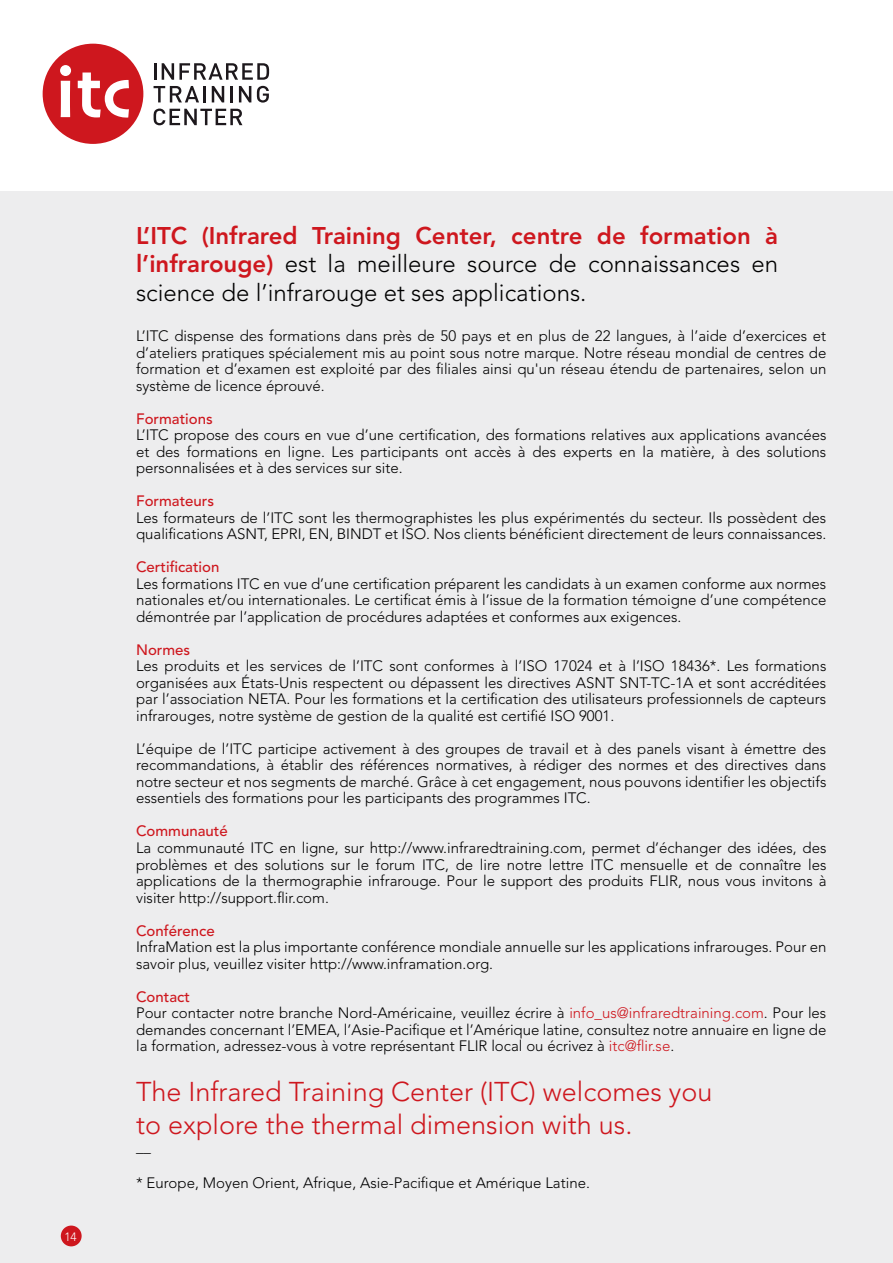
<style>
.page{position:relative;width:893px;height:1263px;background:#fff}
.page>*{position:absolute;margin:0;border:0;box-sizing:border-box;transform-origin:0 0}
.t1{font:300 27px/32.4px "Avenir LT Std";color:#ce171e}
.t2{font:300 24px/28.8px "Avenir LT Std";color:#000;text-align:justify}
.t3{font:300 15px/16.5px "Avenir LT Std";color:#000;text-align:justify}
.t4{font:500 15px "Avenir LT Std";color:#ce171e}
.t5{font:300 12px "Avenir LT Std";color:#fff}
.s1{font-weight:800;color:#ce171e}
.s2{font-weight:500;color:#ce171e}
.s3{color:#ce171e}
</style>
<div class="page">
<div style="left:0;top:191px;width:893px;height:1072px;background:#ededee"></div>
<div style="left:43px;top:44px;width:100px;height:100px;background:#ce171e;border-radius:50%"></div>
<svg style="left:61px;top:81px;width:9px;height:36px"></svg>
<svg style="left:78px;top:73px;width:51px;height:45px"></svg>
<svg style="left:154px;top:63px;width:2px;height:17px"></svg>
<svg style="left:162px;top:63px;width:107px;height:17px"></svg>
<svg style="left:154px;top:86px;width:45px;height:16px"></svg>
<hr style="left:203px;top:86px;width:3px;height:16px;background:#1d181c">
<svg style="left:212px;top:86px;width:12px;height:16px"></svg>
<hr style="left:230px;top:86px;width:3px;height:16px;background:#1d181c">
<svg style="left:239px;top:86px;width:12px;height:16px"></svg>
<svg style="left:257px;top:86px;width:12px;height:17px"></svg>
<svg style="left:154px;top:109px;width:88px;height:16px"></svg>
<div style="left:60px;top:65px;width:11px;height:11px;background:#fff;border-radius:50%"></div>
<div style="left:61px;top:1225px;width:21px;height:21px;background:#ce171e;border-radius:50%"></div>
<p class="t5" style="left:64px;top:1229px;width:14px">14</p>
<h2 class="t2" style="left:136px;top:221px;width:644px"><span class="s1">L’ITC (Infrared Training Center, centre de formation à l’infrarouge)</span> est la meilleure source de connaissances en science de l’infrarouge et ses applications.</h2>
<p class="t3" style="left:136px;top:328px;width:692px">L’ITC dispense des formations dans près de 50 pays et en plus de 22 langues, à l’aide d’exercices et d’ateliers pratiques spécialement mis au point sous notre marque. Notre réseau mondial de centres de formation et d’examen est exploité par des filiales ainsi qu'un réseau étendu de partenaires, selon un système de licence éprouvé.</p>
<p class="t4" style="left:136px;top:410px;width:78px">Formations</p>
<p class="t3" style="left:136px;top:427px;width:692px">L’ITC propose des cours en vue d’une certification, des formations relatives aux applications avancées et des formations en ligne. Les participants ont accès à des experts en la matière, à des solutions personnalisées et à des services sur site.</p>
<p class="t4" style="left:136px;top:493px;width:80px">Formateurs</p>
<p class="t3" style="left:136px;top:510px;width:692px">Les formateurs de l’ITC sont les thermographistes les plus expérimentés du secteur. Ils possèdent des qualifications ASNT, EPRI, EN, BINDT et ISO. Nos clients bénéficient directement de leurs connaissances.</p>
<p class="t4" style="left:136px;top:559px;width:85px">Certification</p>
<p class="t3" style="left:136px;top:576px;width:692px">Les formations ITC en vue d’une certification préparent les candidats à un examen conforme aux normes nationales et/ou internationales. Le certificat émis à l’issue de la formation témoigne d’une compétence démontrée par l’application de procédures adaptées et conformes aux exigences.</p>
<p class="t4" style="left:136px;top:641px;width:56px">Normes</p>
<p class="t3" style="left:136px;top:658px;width:692px">Les produits et les services de l’ITC sont conformes à l’ISO 17024 et à l’ISO 18436*. Les formations organisées aux États-Unis respectent ou dépassent les directives ASNT SNT-TC-1A et sont accréditées par l’association NETA. Pour les formations et la certification des utilisateurs professionnels de capteurs infrarouges, notre système de gestion de la qualité est certifié ISO 9001.</p>
<p class="t3" style="left:136px;top:741px;width:692px">L’équipe de l’ITC participe activement à des groupes de travail et à des panels visant à émettre des recommandations, à établir des références normatives, à rédiger des normes et des directives dans notre secteur et nos segments de marché. Grâce à cet engagement, nous pouvons identifier les objectifs essentiels des formations pour les participants des programmes ITC.</p>
<p class="t4" style="left:136px;top:823px;width:93px">Communauté</p>
<p class="t3" style="left:136px;top:840px;width:692px">La communauté ITC en ligne, sur http://www.infraredtraining.com, permet d’échanger des idées, des problèmes et des solutions sur le forum ITC, de lire notre lettre ITC mensuelle et de connaître les applications de la thermographie infrarouge. Pour le support des produits FLIR, nous vous invitons à visiter http://support.flir.com.</p>
<p class="t4" style="left:136px;top:922px;width:80px">Conférence</p>
<p class="t3" style="left:136px;top:939px;width:692px">InfraMation est la plus importante conférence mondiale annuelle sur les applications infrarouges. Pour en savoir plus, veuillez visiter http://www.inframation.org.</p>
<p class="t3" style="left:136px;top:988px;width:692px;text-align:left"><span class="s2">Contact<br></span>Pour contacter notre branche Nord-Américaine, veuillez écrire à <span class="s3">info_us@infraredtraining.com</span>. Pour les demandes concernant l’EMEA, l’Asie-Pacifique et l’Amérique latine, consultez notre annuaire en ligne de la formation, adressez-vous à votre représentant FLIR local ou écrivez à <span class="s3">itc@flir.se</span>.</p>
<h1 class="t1" style="left:136px;top:1076px;width:578px">The Infrared Training Center (ITC) welcomes you to explore the thermal dimension with us.</h1>
<p class="t3" style="left:136px;top:1138px;width:16px">__</p>
<p class="t3" style="left:136px;top:1174px;width:455px">* Europe, Moyen Orient, Afrique, Asie-Pacifique et Amérique Latine.</p>
</div>
